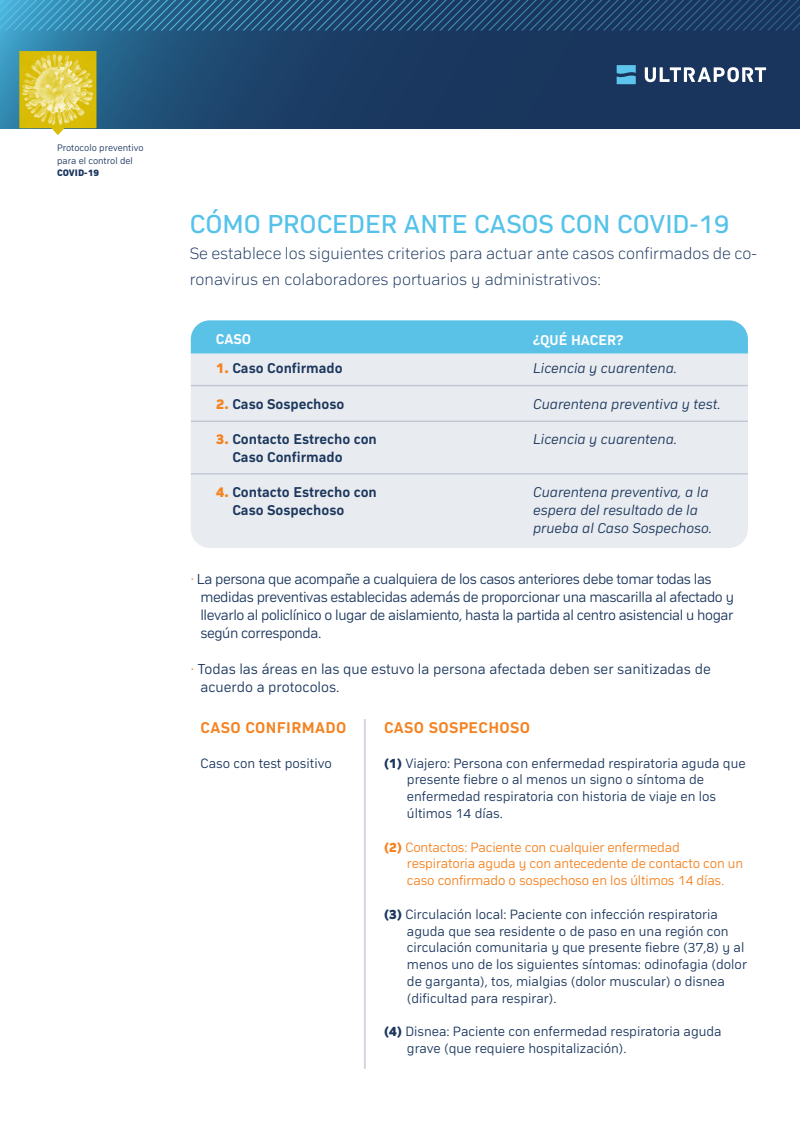
<style>
.page{position:relative;width:800px;height:1142px;background:#fff}
.page>*{position:absolute;margin:0;border:0;box-sizing:border-box;transform-origin:0 0}
.t1{font:27px "Compasse";color:#55c2ea}
.t2{font:200 17px/26px "Compasse";color:#19355d}
.t3{font:700 16.2px "Compasse";letter-spacing:.025em;color:#f58220}
.t4{font:300 15px/18px "Compasse";letter-spacing:-.025em;color:#1b365d}
.t5{font:300 15px/18px "Compasse";color:#1b365d}
.t6{font:italic 300 14.8px/17.7px "Compasse";color:#1b365d}
.t7{font:700 14.8px/17.7px "Compasse";color:#1b365d}
.t8{font:700 14.8px "Compasse";color:#fff}
.t9{font:300 14px/16.8px "Compasse";color:#1b365d}
.t10{font:300 14px/16.8px "Compasse";letter-spacing:-.01em;color:#f58220}
.t11{font:300 9.8px/12.7px "Compasse";color:#19355d}
.t12{font:800 9.8px "Compasse";color:#19355d}
.s1{font-weight:800;color:#f58220}
.s2{color:#f58220}
.s3{font-weight:800}
</style>
<div class="page">
<svg style="left:0;top:0;width:800px;height:128px;background:#1e456d"></svg>
<svg style="left:617px;top:65px;width:19px;height:19px"></svg>
<svg style="left:645px;top:67px;width:121px;height:15px"></svg>
<svg style="left:120px;top:0;width:679px;height:30px;background:#224e75"></svg>
<img style="left:19px;top:51px;width:77px;height:84px">
<div style="left:191px;top:320px;width:557px;height:34px;background:#5bc2e7"></div>
<div style="left:191px;top:354px;width:557px;height:194px;background:#e8ebef"></div>
<hr style="left:191px;top:473px;width:557px;height:2px;background:#1b365d">
<hr style="left:191px;top:421px;width:557px;height:1px;background:#1b365d">
<hr style="left:191px;top:385px;width:557px;height:1px;background:#1b365d">
<hr style="left:364px;top:719px;width:2px;height:350px;background:#1b365d">
<p class="t11" style="left:57px;top:141px;width:88px">Protocolo preventivo para el control del</p>
<p class="t12" style="left:57px;top:167px;width:43px">COVID-19</p>
<h1 class="t1" style="left:190px;top:208px;width:541px">CÓMO PROCEDER ANTE CASOS CON COVID-19</h1>
<p class="t2" style="left:190px;top:240px;width:569px">Se establece los siguientes criterios para actuar ante casos confirmados de co&shy;ronavirus en colaboradores portuarios y administrativos:</p>
<p class="t8" style="left:533px;top:331px;width:92px">¿QUÉ HACER?</p>
<p class="t6" style="left:533px;top:359px;width:146px">Licencia y cuarentena.</p>
<p class="t6" style="left:533px;top:395px;width:189px">Cuarentena preventiva y test.</p>
<p class="t6" style="left:533px;top:430px;width:146px">Licencia y cuarentena.</p>
<p class="t8" style="left:216px;top:330px;width:37px">CASO</p>
<p class="t7" style="left:216px;top:359px;width:128px"><span class="s1">1.</span> Caso Confirmado</p>
<p class="t7" style="left:216px;top:395px;width:130px"><span class="s1">2.</span> Caso Sospechoso</p>
<p class="t7" style="left:232px;top:430px;width:146px;text-indent:-17px"><span class="s1">3.</span> Contacto Estrecho con<br>Caso Confirmado</p>
<p class="t7" style="left:232px;top:483px;width:146px;text-indent:-17px"><span class="s1">4.</span> Contacto Estrecho con<br>Caso Sospechoso</p>
<p class="t6" style="left:533px;top:483px;width:180px">Cuarentena preventiva, a la espera del resultado de la prueba al Caso Sospechoso.</p>
<p class="t4" style="left:200px;top:570px;width:535px;text-indent:-10px"><span class="s2">·</span> La persona que acompañe a cualquiera de los casos anteriores debe tomar todas las medidas preventivas establecidas además de proporcionar una mascarilla al afectado y llevarlo al policlínico o lugar de aislamiento, hasta la partida al centro asistencial u hogar según corresponda.</p>
<p class="t5" style="left:200px;top:660px;width:512px;text-indent:-10px"><span class="s2">·</span> Todas las áreas en las que estuvo la persona afectada deben ser sanitizadas de acuerdo a protocolos.</p>
<p class="t3" style="left:201px;top:718px;width:147px">CASO CONFIRMADO</p>
<p class="t9" style="left:201px;top:754px;width:133px">Caso con test positivo</p>
<p class="t3" style="left:384px;top:718px;width:148px">CASO SOSPECHOSO</p>
<p class="t9" style="left:407px;top:754px;width:340px;text-indent:-23px"><span class="s3">(1)</span> Viajero: Persona con enfermedad respiratoria aguda que presente fiebre o al menos un signo o síntoma de enfermedad respiratoria con historia de viaje en los últimos 14 días.</p>
<p class="t10" style="left:407px;top:838px;width:338px;text-indent:-23px"><span class="s3">(2)</span> Contactos: Paciente con cualquier enfermedad respiratoria aguda y con antecedente de contacto con un caso confirmado o sospechoso en los últimos 14 días.</p>
<p class="t9" style="left:407px;top:905px;width:341px;text-indent:-23px"><span class="s3">(3)</span> Circulación local: Paciente con infección respiratoria aguda que sea residente o de paso en una región con circulación comunitaria y que presente fiebre (37,8) y al menos uno de los siguientes síntomas: odinofagia (dolor de garganta), tos, mialgias (dolor muscular) o disnea (dificultad para respirar).</p>
<p class="t9" style="left:407px;top:1023px;width:316px;text-indent:-23px"><span class="s3">(4)</span> Disnea: Paciente con enfermedad respiratoria aguda grave (que requiere hospitalización).</p>
</div>
